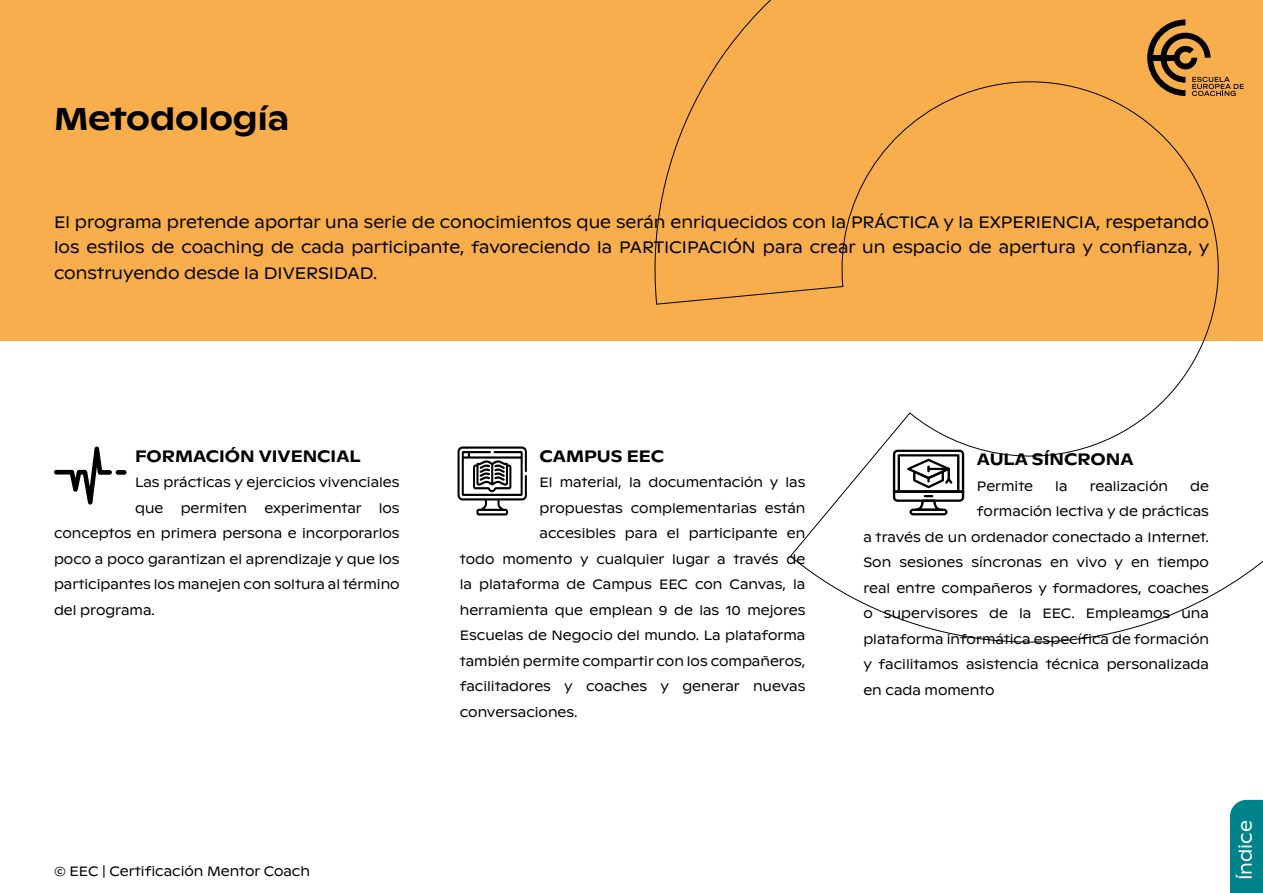
<style>
.page{position:relative;width:1263px;height:893px;background:#fff}
.page>*{position:absolute;margin:0;border:0;box-sizing:border-box;transform-origin:0 0}
.t1{font:500 31.5px "Ginto Nord";color:#000}
.t2{font:18px "Ginto Nord";color:#fff}
.t3{font:16.5px/25.5px "Ginto Nord";color:#000;text-align:justify}
.t4{font:500 16.5px "Ginto Nord";color:#000}
.t5{font:13.5px/25.5px "Ginto Nord";color:#000}
</style>
<div class="page">
<div style="left:0;top:0;width:1263px;height:340px;background:#f8ae4c"></div>
<svg style="left:641px;top:0;width:622px;height:643px"></svg>
<svg style="left:1147px;top:19px;width:97px;height:77px"></svg>
<div style="left:1230px;top:800px;width:33px;height:93px;background:#00828a"></div>
<div style="left:116px;top:470px;width:11px;height:5px;background:#000;border-radius:2px"></div>
<svg style="left:54px;top:446px;width:58px;height:59px"></svg>
<svg style="left:893px;top:450px;width:71px;height:65px"></svg>
<svg style="left:457px;top:446px;width:70px;height:69px"></svg>
<h1 class="t1" style="left:54px;top:95px;width:237px">Metodología</h1>
<p class="t3" style="left:54px;top:208px;width:1157px">El programa pretende aportar una serie de conocimientos que serán enriquecidos con la PRÁCTICA y la EXPERIENCIA, respetando los estilos de coaching de cada participante, favoreciendo la PARTICIPACIÓN para crear un espacio de apertura y confianza, y construyendo desde la DIVERSIDAD.</p>
<p class="t4" style="left:135px;top:444px;width:227px">FORMACIÓN VIVENCIAL</p>
<p class="t5" style="left:135px;top:469px;width:266px">Las prácticas y ejercicios vivenciales que</p>
<p class="t5" style="left:181px;top:495px;width:68px">permiten</p>
<p class="t5" style="left:264px;top:495px;width:99px">experimentar</p>
<p class="t5" style="left:54px;top:495px;width:347px;text-align:justify;text-indent:325px">los conceptos en primera persona e incorporarlos poco a poco garantizan el aprendizaje y que los participantes los manejen con soltura al término del programa.</p>
<p class="t5" style="left:54px;top:858px;width:257px">© EEC | Certificación Mentor Coach</p>
<p class="t4" style="left:540px;top:444px;width:126px">CAMPUS EEC</p>
<p class="t5" style="left:540px;top:469px;width:267px">El material, la documentación y las</p>
<p class="t5" style="left:540px;top:495px;width:267px">propuestas complementarias están</p>
<p class="t5" style="left:540px;top:520px;width:267px">accesibles para el participante en</p>
<p class="t5" style="left:460px;top:546px;width:347px">todo momento y cualquier lugar a través de</p>
<p class="t5" style="left:460px;top:571px;width:347px">la plataforma de Campus EEC con Canvas, la</p>
<p class="t5" style="left:460px;top:597px;width:347px">herramienta que emplean 9 de las 10 mejores</p>
<p class="t5" style="left:460px;top:622px;width:347px">Escuelas de Negocio del mundo. La plataforma</p>
<p class="t5" style="left:460px;top:648px;width:347px">también permite compartir con los compañeros,</p>
<p class="t5" style="left:460px;top:673px;width:347px">facilitadores y coaches y generar nuevas</p>
<p class="t5" style="left:460px;top:699px;width:119px">conversaciones.</p>
<p class="t4" style="left:977px;top:447px;width:158px">AULA SÍNCRONA</p>
<p class="t5" style="left:977px;top:472px;width:58px">Permite</p>
<p class="t5" style="left:1055px;top:472px;width:14px">la</p>
<p class="t5" style="left:1090px;top:472px;width:80px">realización</p>
<p class="t5" style="left:1190px;top:472px;width:20px">de</p>
<p class="t5" style="left:977px;top:498px;width:233px">formación lectiva y de prácticas</p>
<p class="t5" style="left:863px;top:523px;width:347px">a través de un ordenador conectado a Internet.</p>
<p class="t5" style="left:863px;top:549px;width:347px">Son sesiones síncronas en vivo y en tiempo</p>
<p class="t5" style="left:863px;top:574px;width:347px">real entre compañeros y formadores, coaches</p>
<p class="t5" style="left:863px;top:600px;width:347px">o supervisores de la EEC. Empleamos una</p>
<p class="t5" style="left:863px;top:625px;width:347px">plataforma informática específica de formación</p>
<p class="t5" style="left:863px;top:651px;width:347px">y facilitamos asistencia técnica personalizada</p>
<p class="t5" style="left:863px;top:676px;width:133px">en cada momento</p>
<h2 class="t2" style="left:1232px;top:880px;width:61px;rotate:-90deg">Índice</h2>
</div>
